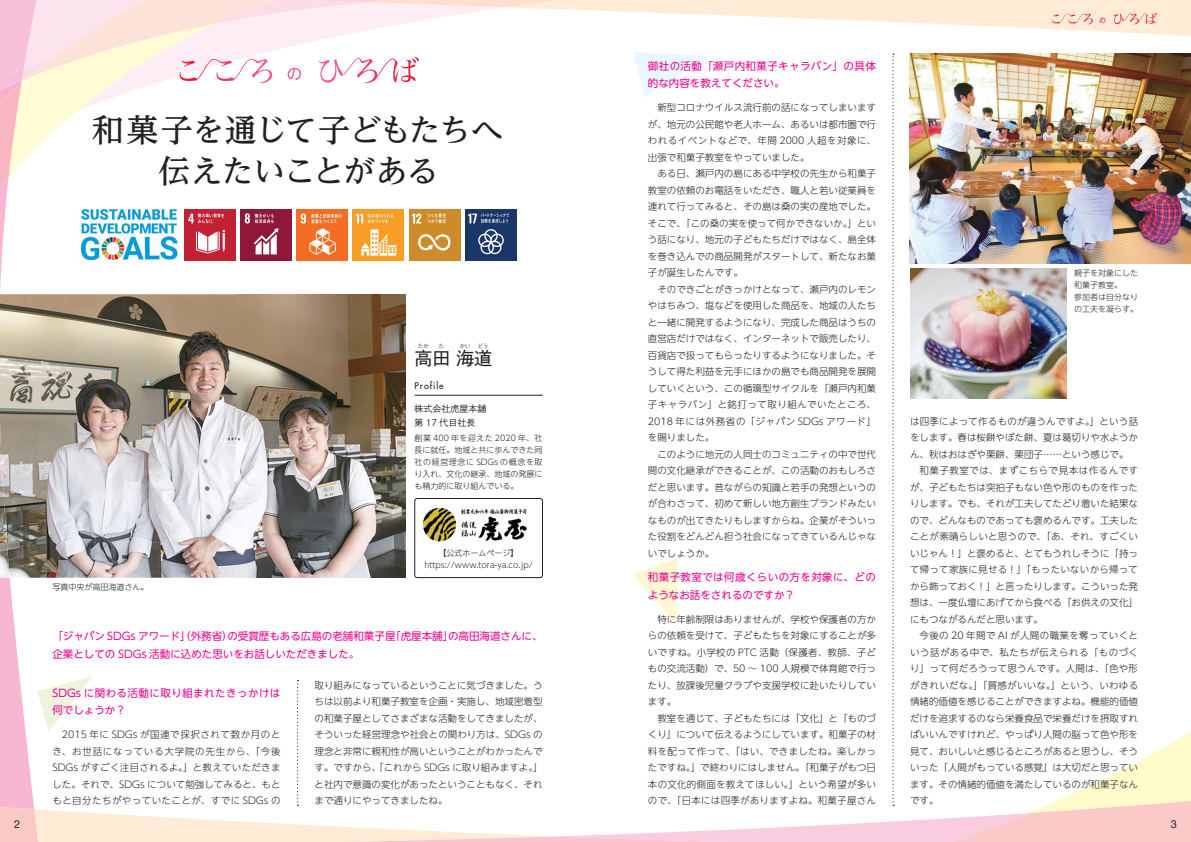
<style>
.page{position:relative;width:1191px;height:842px;background:#fff}
.page>*{position:absolute;margin:0;border:0;box-sizing:border-box;transform-origin:0 0}
.t1{font:500 32px/41px "UD Reimin Pro";letter-spacing:-.02em;color:#231f20;text-align:center}
.t2{font:18px "P Shuei Go Kin Std N M";color:#231f20}
.t3{font:11px "Helvetica Neue LT Pro";color:#231f20}
.t4{font:10.5px/17.5px "UD Shin Go NT Pr 6 N";color:#ec008c}
.t5{font:10.5px/17.5px "UD Shin Go NT Pr 6 N";letter-spacing:.035em;color:#ec008c}
.t6{font:10.5px/17.5px "UD Shin Go NT Pr 6 N";letter-spacing:.045em;color:#ec008c}
.t7{font:300 9.5px/16.5px "UD Shin Go NT Pr 6 N";color:#231f20;text-align:justify}
.t8{font:9px/14.5px "P Shuei Go Kin Std N L";color:#231f20}
.t9{font:500 9px "Futura Std";letter-spacing:.1em;color:#231f20}
.t10{font:300 8px/12px "UD Shin Go NT Pr 6";color:#231f20}
.t11{font:300 8px/12px "UD Shin Go NT Pr 6 N";color:#231f20;text-align:justify}
.t12{font:5.4px "P Shuei Go Kin Std N L";color:#231f20}
</style>
<div class="page">
<img style="left:0;top:0;width:1191px;height:842px">
<img style="left:421px;top:505px;width:115px;height:39px">
<hr style="left:414px;top:395px;width:128px;height:1px;background:#231f20">
<h1 class="t1" style="left:92px;top:108px;width:413px">和菓子を通じて子どもたちへ伝えたいことがある</h1>
<p class="t12" style="left:418px;top:342px;width:12px">たか</p>
<p class="t12" style="left:439px;top:342px;width:7px">た</p>
<p class="t12" style="left:460px;top:342px;width:12px">かい</p>
<p class="t12" style="left:478px;top:342px;width:12px">どう</p>
<p class="t9" style="left:414px;top:380px;width:31px">Profile</p>
<p class="t8" style="left:414px;top:401px;width:73px">株式会社虎屋本舗第 17 代目社長</p>
<h2 class="t2" style="left:414px;top:346px;width:79px">高田海道</h2>
<p class="t11" style="left:414px;top:432px;width:129px">創業 400 年を迎えた 2020 年、社長に就任。地域と共に歩んできた同社の経営理念に SDGs の概念を取り入れ、文化の継承、地域の発展にも精力的に取り組んでいる。</p>
<p class="t10" style="left:52px;top:581px;width:98px">写真中央が高田海道さん。</p>
<p class="t10" style="left:424px;top:547px;width:110px;text-align:center">【公式ホームページ】https://www.tora-ya.co.jp/</p>
<p class="t4" style="left:52px;top:627px;width:491px">「ジャパン SDGs アワード」（外務省）の受賞歴もある広島の老舗和菓子屋「虎屋本舗」の高田海道さんに、企業としての SDGs 活動に込めた思いをお話しいただきました。</p>
<p class="t6" style="left:52px;top:684px;width:229px">SDGs に関わる活動に取り組まれたきっかけは何でしょうか？</p>
<p class="t7" style="left:52px;top:726px;width:230px;text-indent:10px">2015 年に SDGs が国連で採択されて数か月のとき、お世話になっている大学院の先生から、「今後SDGs がすごく注目されるよ。」と教えていただきました。それで、SDGs について勉強してみると、もともと自分たちがやっていたことが、すでに SDGs の</p>
<p class="t7" style="left:314px;top:676px;width:230px">取り組みになっているということに気づきました。うちは以前より和菓子教室を企画・実施し、地域密着型の和菓子屋としてさまざまな活動をしてきましたが、そういった経営理念や社会との関わり方は、SDGs の理念と非常に親和性が高いということがわかったんです。ですから、「これから SDGs に取り組みますよ。」と社内で意識の変化があったということもなく、それまで通りにやってきましたね。</p>
<p class="t5" style="left:648px;top:57px;width:229px">御社の活動「瀬戸内和菓子キャラバン」の具体的な内容を教えてください。</p>
<p class="t7" style="left:648px;top:99px;width:229px;text-indent:10px">新型コロナウイルス流行前の話になってしまいますが、地元の公民館や老人ホーム、あるいは都市圏で行われるイベントなどで、年間 2000 人超を対象に、出張で和菓子教室をやっていました。</p>
<p class="t7" style="left:648px;top:165px;width:229px;text-indent:10px">ある日、瀬戸内の島にある中学校の先生から和菓子教室の依頼のお電話をいただき、職人と若い従業員を連れて行ってみると、その島は桑の実の産地でした。そこで、「この桑の実を使って何かできないか。」という話になり、地元の子どもたちだけではなく、島全体を巻き込んでの商品開発がスタートして、新たなお菓子が誕生したんです。</p>
<p class="t7" style="left:648px;top:280px;width:230px;text-indent:10px">そのできごとがきっかけとなって、瀬戸内のレモンやはちみつ、塩などを使用した商品を、地域の人たちと一緒に開発するようになり、完成した商品はうちの直営店だけではなく、インターネットで販売したり、百貨店で扱ってもらったりするようになりました。そうして得た利益を元手にほかの島でも商品開発を展開していくという、この循環型サイクルを「瀬戸内和菓子キャラバン」と銘打って取り組んでいたところ、2018 年には外務省の「ジャパン SDGs アワード」を賜りました。</p>
<p class="t7" style="left:648px;top:445px;width:229px;text-indent:10px">このように地元の人同士のコミュニティの中で世代間の文化継承ができることが、この活動のおもしろさだと思います。昔ながらの知識と若手の発想というのが合わさって、初めて新しい地方創生ブランドみたいなものが出てきたりもしますからね。企業がそういった役割をどんどん担う社会になってきているんじゃないでしょうか。</p>
<p class="t5" style="left:648px;top:568px;width:229px">和菓子教室では何歳くらいの方を対象に、どのようなお話をされるのですか？</p>
<p class="t7" style="left:648px;top:610px;width:229px;text-indent:10px">特に年齢制限はありませんが、学校や保護者の方からの依頼を受けて、子どもたちを対象にすることが多いですね。小学校の PTC 活動（保護者、教師、子どもの交流活動）で、50 ～ 100 人規模で体育館で行ったり、放課後児童クラブや支援学校に赴いたりしています。</p>
<p class="t7" style="left:648px;top:709px;width:230px;text-indent:10px">教室を通じて、子どもたちには「文化」と「ものづくり」について伝えるようにしています。和菓子の材料を配って作って、「はい、できましたね。楽しかったですね。」で終わりにはしません。「和菓子がもつ日本の文化的側面を教えてほしい。」という希望が多いので、「日本には四季がありますよね。和菓子屋さん</p>
<p class="t10" style="left:1074px;top:267px;width:65px">親子を対象にした和菓子教室。<br>参加者は自分なりの工夫を凝らす。</p>
<p class="t7" style="left:910px;top:412px;width:230px">は四季によって作るものが違うんですよ。」という話をします。春は桜餅やぼた餅、夏は葛切りや水ようかん、秋はおはぎや栗餅、栗団子……という感じで。</p>
<p class="t7" style="left:910px;top:462px;width:230px;text-indent:10px">和菓子教室では、まずこちらで見本は作るんですが、子どもたちは突拍子もない色や形のものを作ったりします。でも、それが工夫してたどり着いた結果なので、どんなものであっても褒めるんです。工夫したことが素晴らしいと思うので、「あ、それ、すごくいいじゃん！」と褒めると、とてもうれしそうに「持って帰って家族に見せる！」「もったいないから帰ってから飾っておく！」と言ったりします。こういった発想は、一度仏壇にあげてから食べる「お供えの文化」にもつながるんだと思います。</p>
<p class="t7" style="left:910px;top:627px;width:230px;text-indent:10px">今後の 20 年間で AI が人間の職業を奪っていくという話がある中で、私たちが伝えられる「ものづくり」って何だろうって思うんです。人間は、「色や形がきれいだな。」「質感がいいな。」という、いわゆる情緒的価値を感じることができますよね。機能的価値だけを追求するのなら栄養食品で栄養だけを摂取すればいいんですけれど、やっぱり人間の脳って色や形を見て、おいしいと感じるところがあると思うし、そういった「人間がもっている感覚」は大切だと思っています。その情緒的価値を満たしているのが和菓子なんです。</p>
<p class="t3" style="left:14px;top:817px;width:8px">2</p>
<p class="t3" style="left:1170px;top:817px;width:8px">3</p>
</div>
